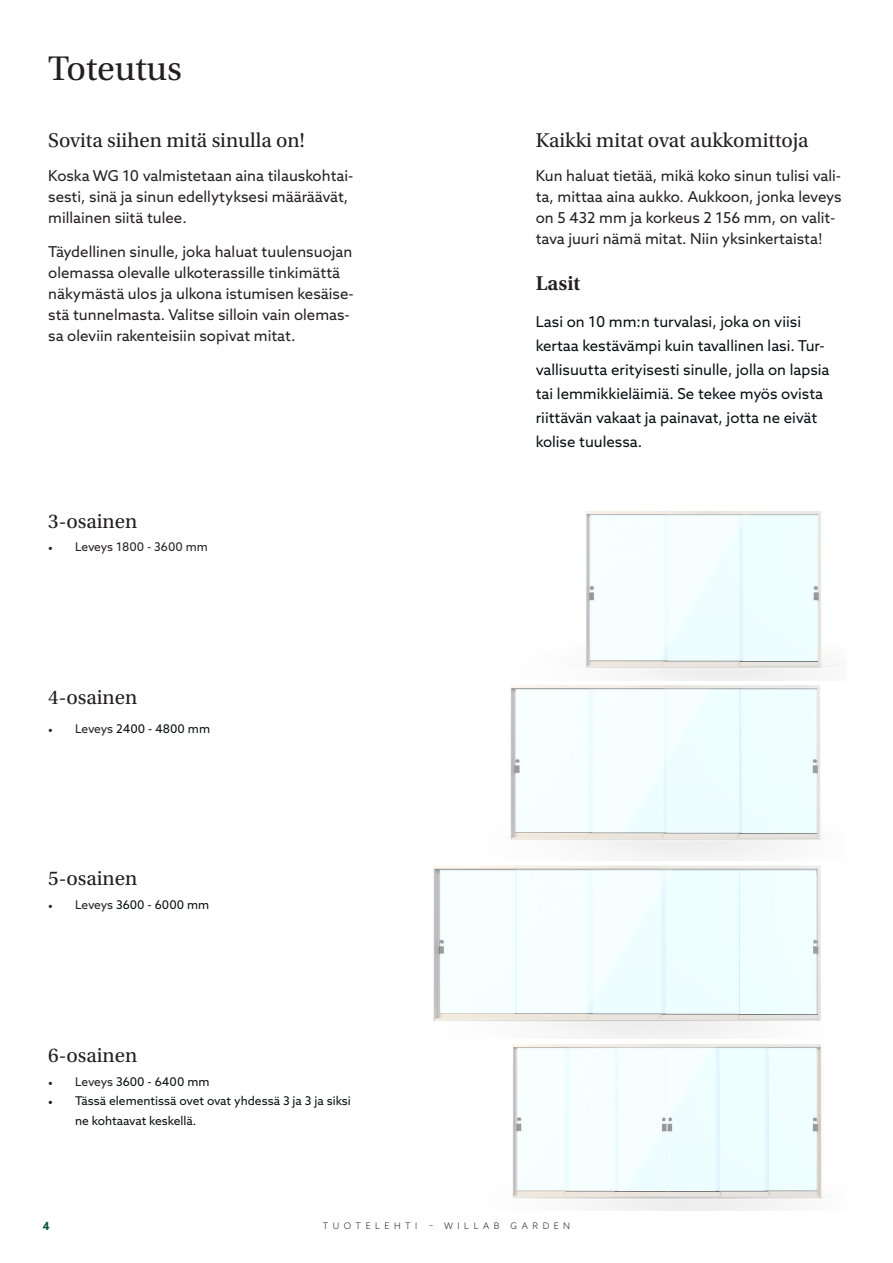
<style>
.page{position:relative;width:893px;height:1263px;background:#fff}
.page>*{position:absolute;margin:0;border:0;box-sizing:border-box;transform-origin:0 0}
.t1{font:36px "Utopia Std";color:#231f20}
.t2{font:21px "Utopia Std";color:#231f20}
.t3{font:600 21px "Utopia Std";color:#231f20}
.t4{font:15px/21px "Azo Sans";color:#231f20}
.t5{font:15px/24px "Azo Sans";color:#0a0d10}
.t6{font:12px/19.5px "Azo Sans";color:#0a0d10}
.t7{font:12px "Azo Sans";color:#231f20}
.t8{font:700 11.25px "Azo Sans";color:#0d5540}
.t9{font:300 9px "Azo Sans";letter-spacing:.5em;color:#231f20}
.s1{font-family:"Minion Pro"}
.s2{font-family:"Minion Pro";color:#231f20}
.s3{color:#231f20}
</style>
<div class="page">
<img style="left:585px;top:511px;width:250px;height:170px">
<img style="left:510px;top:685px;width:311px;height:175px">
<img style="left:433px;top:865px;width:388px;height:174px">
<img style="left:512px;top:1044px;width:310px;height:166px">
<p class="t1" style="left:48px;top:49px;width:135px">Toteutus</p>
<p class="t2" style="left:48px;top:129px;width:258px">Sovita siihen mitä sinulla on!</p>
<p class="t4" style="left:48px;top:165px;width:307px">Koska WG 10 valmistetaan aina tilauskohtai&shy;sesti, sinä ja sinun edellytyksesi määräävät, millainen siitä tulee.</p>
<p class="t4" style="left:48px;top:241px;width:307px">Täydellinen sinulle, joka haluat tuulensuojan olemassa olevalle ulkoterassille tinkimättä näkymästä ulos ja ulkona istumisen kesäise&shy;stä tunnelmasta. Valitse silloin vain olemas&shy;sa oleviin rakenteisiin sopivat mitat.</p>
<p class="t2" style="left:48px;top:510px;width:91px">3-osainen</p>
<p class="t7" style="left:48px;top:539px;width:161px"><span class="s1">•</span> Leveys 1800 - 3600 mm</p>
<p class="t2" style="left:48px;top:686px;width:91px">4-osainen</p>
<p class="t6" style="left:48px;top:718px;width:163px"><span class="s2">•</span> <span class="s3">Leveys</span> 2400 - 4800 mm</p>
<p class="t2" style="left:48px;top:867px;width:91px">5-osainen</p>
<p class="t6" style="left:48px;top:895px;width:163px"><span class="s2">•</span> <span class="s3">Leveys</span> 3600 - 6000 mm</p>
<p class="t2" style="left:48px;top:1044px;width:91px">6-osainen</p>
<p class="t6" style="left:48px;top:1071px;width:163px"><span class="s2">•</span> <span class="s3">Leveys</span> 3600 - 6400 mm</p>
<p class="t6" style="left:75px;top:1091px;width:277px;text-indent:-27px"><span class="s1">•</span> Tässä elementissä ovet ovat yhdessä 3 ja 3 ja siksi ne kohtaavat keskellä.</p>
<p class="t2" style="left:536px;top:129px;width:274px">Kaikki mitat ovat aukkomittoja</p>
<p class="t4" style="left:536px;top:165px;width:307px">Kun haluat tietää, mikä koko sinun tulisi vali&shy;ta, mittaa aina aukko. Aukkoon, jonka leveys on 5 432 mm ja korkeus 2 156 mm, on valit&shy;tava juuri nämä mitat. Niin yksinkertaista!</p>
<p class="t3" style="left:536px;top:272px;width:46px">Lasit</p>
<p class="t5" style="left:536px;top:310px;width:295px">Lasi on 10 mm:n turvalasi, joka on viisi kertaa kestävämpi kuin tavallinen lasi. Tur&shy;vallisuutta erityisesti sinulle, jolla on lapsia tai lemmikkieläimiä. Se tekee myös ovista riittävän vakaat ja painavat, jotta ne eivät kolise tuulessa.</p>
<p class="t8" style="left:43px;top:1219px;width:9px">4</p>
<p class="t9" style="left:323px;top:1219px;width:249px">TUOTELEHTI – WILLAB GARDEN</p>
</div>
